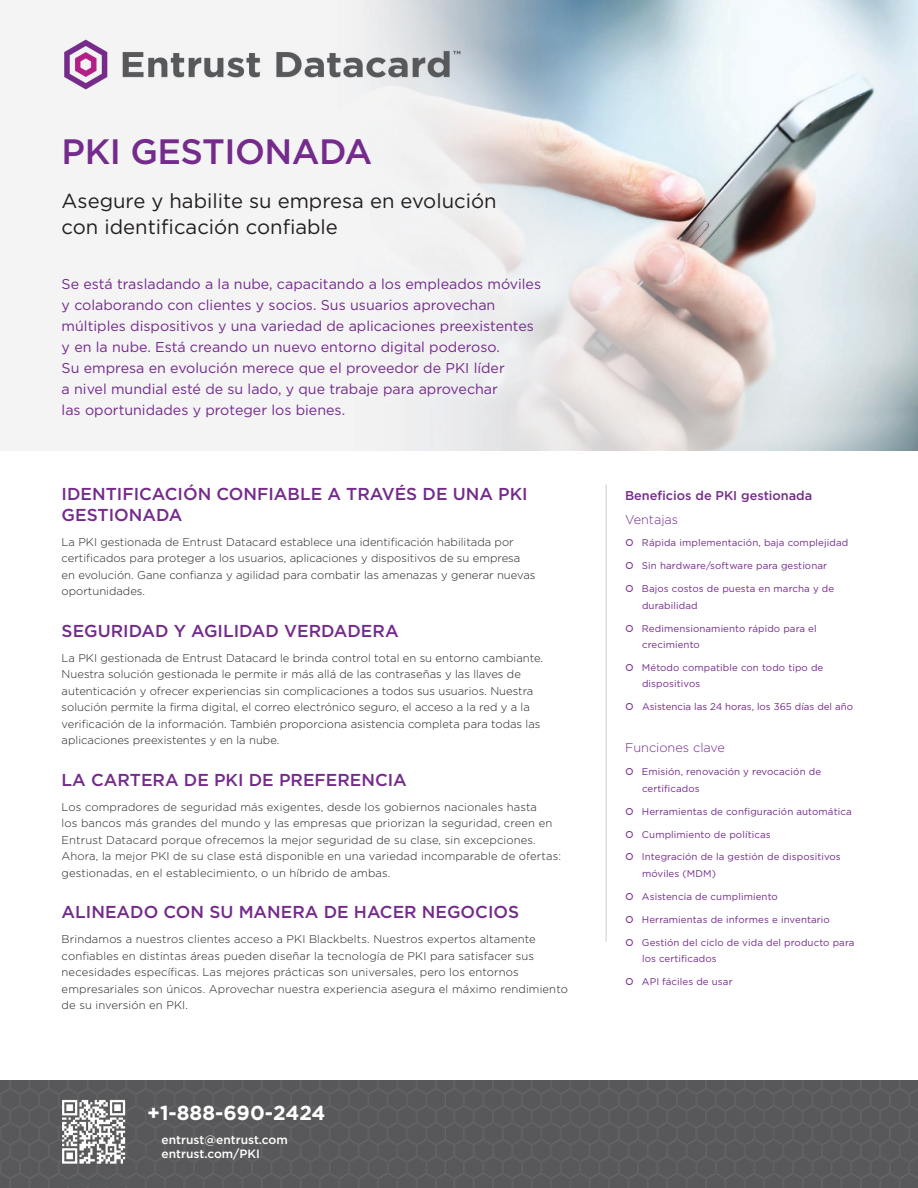
<style>
.page{position:relative;width:918px;height:1188px;background:#fff}
.page>*{position:absolute;margin:0;border:0;box-sizing:border-box;transform-origin:0 0}
.t1{font:500 35.25px "Gotham";letter-spacing:-.015em;color:#742b8b}
.t2{font:20.25px/26.2px "Gotham";color:#231f20}
.t3{font:700 20.25px "Gotham";color:#fff}
.t4{font:500 17.25px/20.7px "Gotham";color:#742b8b}
.t5{font:14.25px/21px "Gotham";color:#742b8b}
.t6{font:500 12.75px "Gotham";color:#742b8b}
.t7{font:300 12.75px "Gotham";color:#742b8b}
.t8{font:500 12px "Gotham";color:#fff}
.t9{font:300 11.25px/16.5px "Gotham";color:#231f20}
.t10{font:9.75px/16.5px "Gotham";letter-spacing:.01em;color:#742b8b}
</style>
<div class="page">
<img style="left:0;top:0;width:918px;height:450px">
<hr style="left:605px;top:485px;width:2px;height:457px;background:#dcdfde">
<img style="left:0;top:1080px;width:918px;height:108px">
<p class="t1" style="left:62px;top:129px;width:312px">PKI GESTIONADA</p>
<p class="t2" style="left:62px;top:187px;width:436px">Asegure y habilite su empresa en evolución con identificación confiable</p>
<p class="t5" style="left:62px;top:273px;width:481px">Se está trasladando a la nube, capacitando a los empleados móviles y colaborando con clientes y socios. Sus usuarios aprovechan múltiples dispositivos y una variedad de aplicaciones preexistentes y en la nube. Está creando un nuevo entorno digital poderoso.<br>Su empresa en evolución merece que el proveedor de PKI líder<br>a nivel mundial esté de su lado, y que trabaje para aprovechar<br>las oportunidades y proteger los bienes.</p>
<p class="t4" style="left:62px;top:483px;width:468px">IDENTIFICACIÓN CONFIABLE A TRAVÉS DE UNA PKI<br>GESTIONADA</p>
<p class="t9" style="left:62px;top:533px;width:475px">La PKI gestionada de Entrust Datacard establece una identificación habilitada por certificados para proteger a los usuarios, aplicaciones y dispositivos de su empresa en evolución. Gane confianza y agilidad para combatir las amenazas y generar nuevas oportunidades.</p>
<p class="t4" style="left:62px;top:620px;width:338px">SEGURIDAD Y AGILIDAD VERDADERA</p>
<p class="t9" style="left:62px;top:649px;width:483px">La PKI gestionada de Entrust Datacard le brinda control total en su entorno cambiante.<br>Nuestra solución gestionada le permite ir más allá de las contraseñas y las llaves de autenticación y ofrecer experiencias sin complicaciones a todos sus usuarios. Nuestra solución permite la firma digital, el correo electrónico seguro, el acceso a la red y a la verificación de la información. También proporciona asistencia completa para todas las aplicaciones preexistentes y en la nube.</p>
<p class="t4" style="left:62px;top:769px;width:347px">LA CARTERA DE PKI DE PREFERENCIA</p>
<p class="t9" style="left:62px;top:798px;width:501px">Los compradores de seguridad más exigentes, desde los gobiernos nacionales hasta<br>los bancos más grandes del mundo y las empresas que priorizan la seguridad, creen en Entrust Datacard porque ofrecemos la mejor seguridad de su clase, sin excepciones.<br>Ahora, la mejor PKI de su clase está disponible en una variedad incomparable de ofertas: gestionadas, en el establecimiento, o un híbrido de ambas.</p>
<p class="t4" style="left:62px;top:902px;width:459px">ALINEADO CON SU MANERA DE HACER NEGOCIOS</p>
<p class="t9" style="left:62px;top:931px;width:508px">Brindamos a nuestros clientes acceso a PKI Blackbelts. Nuestros expertos altamente confiables en distintas áreas pueden diseñar la tecnología de PKI para satisfacer sus necesidades específicas. Las mejores prácticas son universales, pero los entornos empresariales son únicos. Aprovechar nuestra experiencia asegura el máximo rendimiento de su inversión en PKI.</p>
<p class="t3" style="left:147px;top:1100px;width:180px">+1-888-690-2424</p>
<p class="t8" style="left:162px;top:1132px;width:128px">entrust@entrust.com</p>
<p class="t8" style="left:162px;top:1146px;width:100px">entrust.com/PKI</p>
<p class="t6" style="left:625px;top:487px;width:189px">Beneficios de PKI gestionada</p>
<p class="t7" style="left:625px;top:511px;width:55px">Ventajas</p>
<p class="t10" style="left:642px;top:535px;width:208px">Rápida implementación, baja complejidad</p>
<p class="t10" style="left:642px;top:557px;width:187px">Sin hardware/software para gestionar</p>
<p class="t10" style="left:642px;top:580px;width:194px">Bajos costos de puesta en marcha y de durabilidad</p>
<p class="t10" style="left:642px;top:620px;width:176px">Redimensionamiento rápido para el crecimiento</p>
<p class="t10" style="left:642px;top:659px;width:183px">Método compatible con todo tipo de dispositivos</p>
<p class="t10" style="left:642px;top:698px;width:212px">Asistencia las 24 horas, los 365 días del año</p>
<p class="t7" style="left:625px;top:740px;width:102px">Funciones clave</p>
<p class="t10" style="left:642px;top:763px;width:181px">Emisión, renovación y revocación de certificados</p>
<p class="t10" style="left:642px;top:803px;width:211px">Herramientas de configuración automática</p>
<p class="t10" style="left:642px;top:826px;width:130px">Cumplimiento de políticas</p>
<p class="t10" style="left:642px;top:849px;width:200px">Integración de la gestión de dispositivos móviles (MDM)</p>
<p class="t10" style="left:642px;top:888px;width:137px">Asistencia de cumplimiento</p>
<p class="t10" style="left:642px;top:911px;width:189px">Herramientas de informes e inventario</p>
<p class="t10" style="left:642px;top:934px;width:214px">Gestión del ciclo de vida del producto para los certificados</p>
<p class="t10" style="left:642px;top:973px;width:92px">API fáciles de usar</p>
</div>
